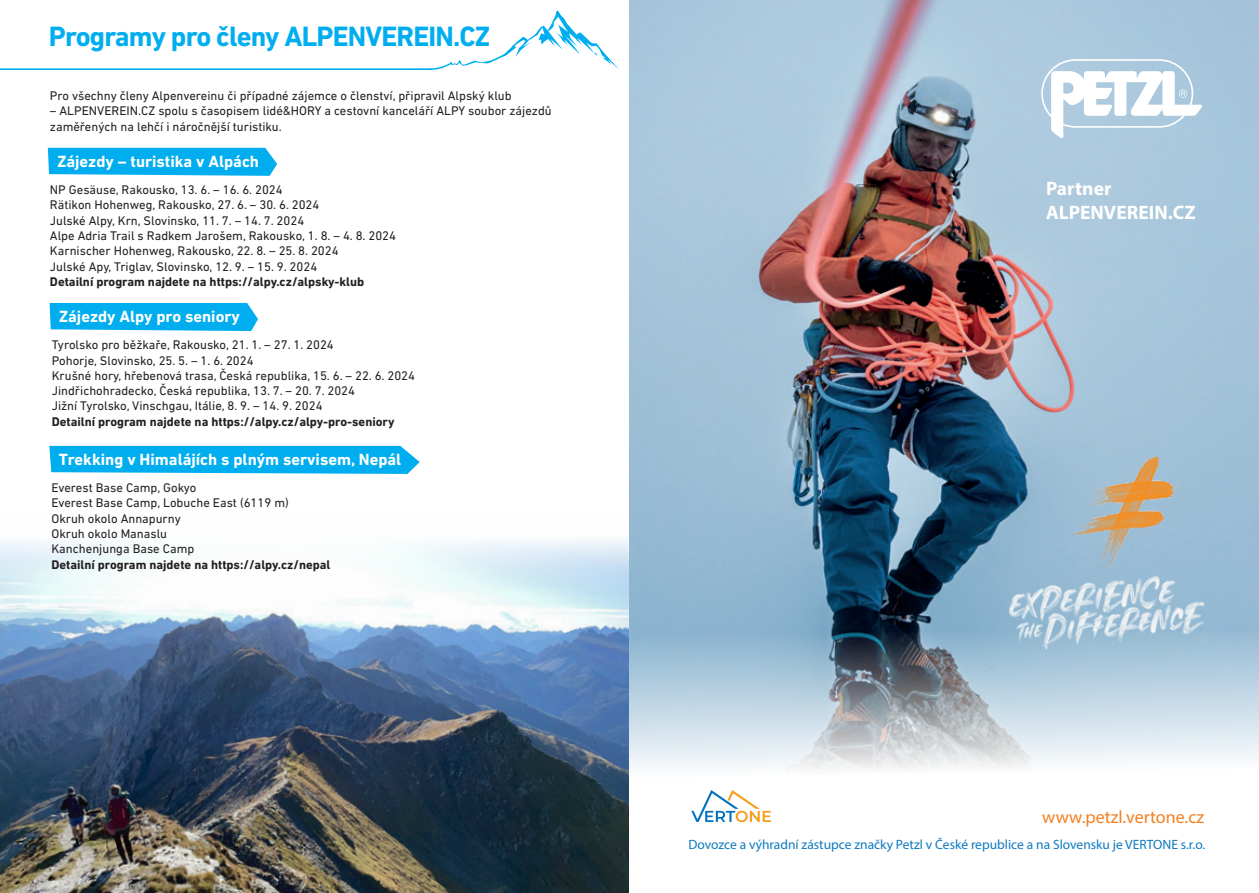
<style>
.page{position:relative;width:1259px;height:893px;background:#fff}
.page>*{position:absolute;margin:0;border:0;box-sizing:border-box;transform-origin:0 0}
.t1{font:700 28.5px "DIN Next LT Pro";letter-spacing:-.03em;color:#00aeef}
.t2{font:700 19.5px/23.4px "Myriad Pro";color:#fff}
.t3{font:18px "Myriad Pro";color:#f58022}
.t4{font:700 16.5px "DIN Next LT Pro";color:#fff}
.t5{font:13.5px "Myriad Pro";color:#0e7ac0}
.t6{font:12.75px/15.3px "DIN Next LT Pro";color:#231f20}
.t7{font:700 12.75px "DIN Next LT Pro";color:#231f20}
</style>
<div class="page">
<img style="left:0;top:540px;width:629px;height:353px">
<img style="left:629px;top:0;width:630px;height:632px">
<svg style="left:629px;top:632px;width:630px;height:191px"></svg>
<svg style="left:1041px;top:59px;width:161px;height:80px"></svg>
<img style="left:1073px;top:451px;width:108px;height:123px">
<img style="left:1006px;top:574px;width:211px;height:77px">
<svg style="left:691px;top:790px;width:80px;height:32px"></svg>
<svg style="left:48px;top:148px;width:229px;height:28px;background:#0eb2ef"></svg>
<svg style="left:50px;top:303px;width:208px;height:28px;background:#0cb2ef"></svg>
<svg style="left:49px;top:446px;width:371px;height:28px;background:#0eb2ef"></svg>
<hr style="left:0;top:68px;width:433px;height:2px;background:#00aeef">
<svg style="left:404px;top:10px;width:215px;height:60px"></svg>
<p class="t1" style="left:49px;top:20px;width:443px">Programy pro členy ALPENVEREIN.CZ</p>
<p class="t6" style="left:50px;top:88px;width:463px">Pro všechny členy Alpenvereinu či případné zájemce o členství, připravil Alpský klub</p>
<p class="t6" style="left:50px;top:103px;width:503px">– ALPENVEREIN.CZ spolu s časopisem lidé&amp;HORY a cestovní kanceláří ALPY soubor zájezdů zaměřených na lehčí i náročnější turistiku.</p>
<p class="t4" style="left:57px;top:151px;width:203px">Zájezdy – turistika v Alpách</p>
<p class="t6" style="left:50px;top:182px;width:234px">NP Gesäuse, Rakousko, 13. 6. – 16. 6. 2024</p>
<p class="t6" style="left:50px;top:197px;width:271px">Rätikon Hohenweg, Rakousko, 27. 6. – 30. 6. 2024</p>
<p class="t6" style="left:50px;top:212px;width:256px">Julské Alpy, Krn, Slovinsko, 11. 7. – 14. 7. 2024</p>
<p class="t6" style="left:50px;top:228px;width:348px">Alpe Adria Trail s Radkem Jarošem, Rakousko, 1. 8. – 4. 8. 2024</p>
<p class="t6" style="left:50px;top:243px;width:290px">Karnischer Hohenweg, Rakousko, 22. 8. – 25. 8. 2024</p>
<p class="t6" style="left:50px;top:258px;width:269px">Julské Apy, Triglav, Slovinsko, 12. 9. – 15. 9. 2024</p>
<p class="t7" style="left:50px;top:274px;width:316px">Detailní program najdete na https://alpy.cz/alpsky-klub</p>
<p class="t4" style="left:59px;top:306px;width:182px">Zájezdy Alpy pro seniory</p>
<p class="t6" style="left:52px;top:337px;width:284px">Tyrolsko pro běžkaře, Rakousko, 21. 1. – 27. 1. 2024</p>
<p class="t6" style="left:52px;top:352px;width:203px">Pohorje, Slovinsko, 25. 5. – 1. 6. 2024</p>
<p class="t6" style="left:52px;top:368px;width:365px">Krušné hory, hřebenová trasa, Česká republika, 15. 6. – 22. 6. 2024</p>
<p class="t6" style="left:52px;top:383px;width:305px">Jindřichohradecko, Česká republika, 13. 7. – 20. 7. 2024</p>
<p class="t6" style="left:52px;top:398px;width:272px">Jižní Tyrolsko, Vinschgau, Itálie, 8. 9. – 14. 9. 2024</p>
<p class="t7" style="left:52px;top:414px;width:344px">Detailní program najdete na https://alpy.cz/alpy-pro-seniory</p>
<p class="t4" style="left:59px;top:449px;width:344px">Trekking v Himalájích s plným servisem, Nepál</p>
<p class="t6" style="left:51px;top:480px;width:147px">Everest Base Camp, Gokyo</p>
<p class="t6" style="left:51px;top:495px;width:239px">Everest Base Camp, Lobuche East (6119 m)</p>
<p class="t6" style="left:51px;top:511px;width:131px">Okruh okolo Annapurny</p>
<p class="t6" style="left:51px;top:526px;width:117px">Okruh okolo Manaslu</p>
<p class="t6" style="left:51px;top:541px;width:144px">Kanchenjunga Base Camp</p>
<p class="t7" style="left:51px;top:557px;width:280px">Detailní program najdete na https://alpy.cz/nepal</p>
<p class="t2" style="left:1046px;top:176px;width:151px">Partner<br>ALPENVEREIN.CZ</p>
<p class="t3" style="left:1042px;top:806px;width:163px">www.petzl.vertone.cz</p>
<p class="t5" style="left:688px;top:836px;width:518px">Dovozce a výhradní zástupce značky Petzl v České republice a na Slovensku je VERTONE s.r.o.</p>
</div>
